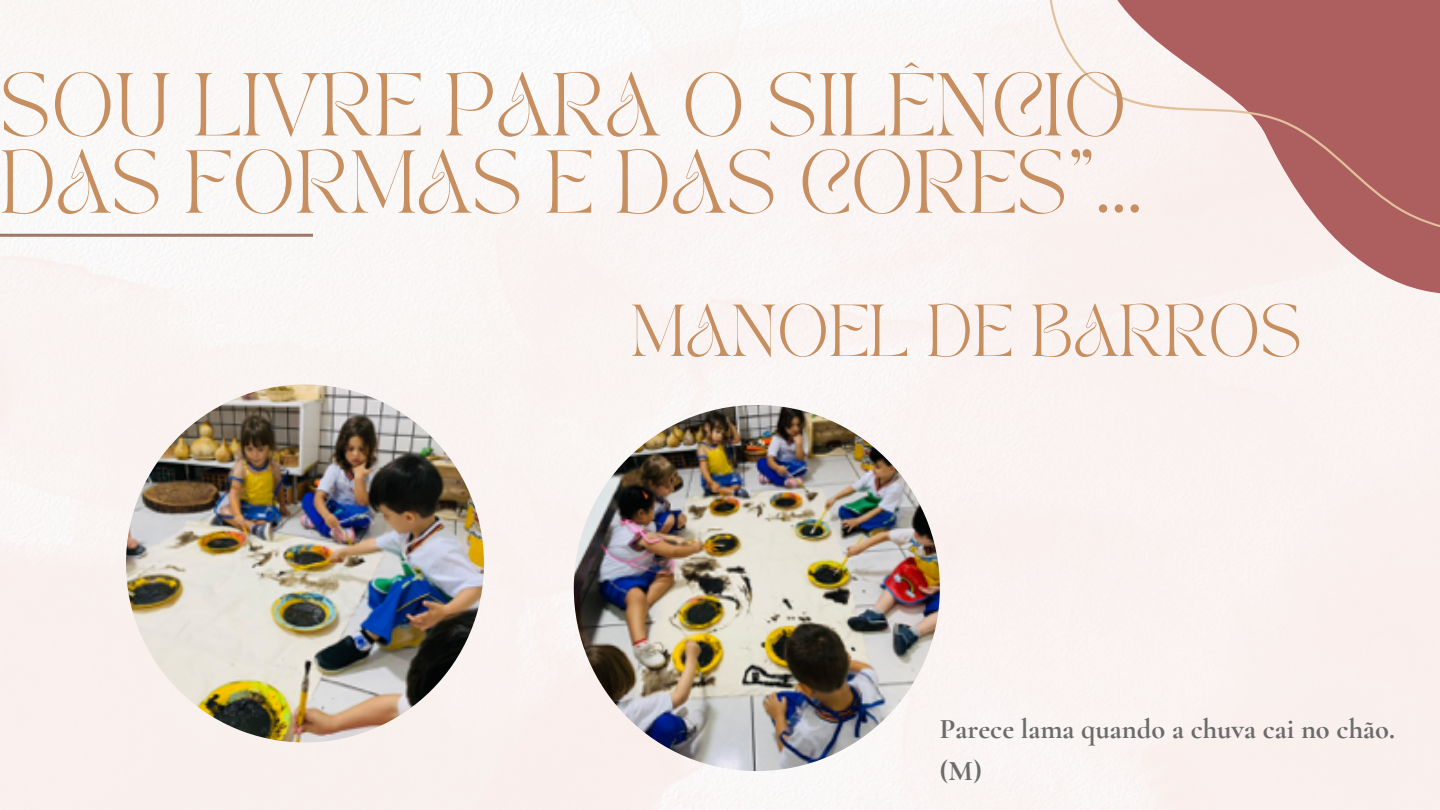
<style>
.page{position:relative;width:1440px;height:810px;background:#faf4f3}
.page>*{position:absolute;margin:0;border:0;box-sizing:border-box;transform-origin:0 0}
.t1{font:62.3px/77.2px "TAN PEARL Regular";color:#c78e5f}
.t2{font:51.3px "TAN PEARL Regular";color:#c78e5f}
.t3{font:700 28.5px/42px "Cormorant Garamond";color:#6b6b6b}
</style>
<div class="page">
<div style="left:940px;top:0;width:500px;height:444px;background:#faf3f1"></div>
<svg style="left:969px;top:0;width:471px;height:380px;fill:#f9f1ef"></svg>
<hr style="left:0;top:234px;width:313px;height:3px;background:#9f7866">
<img style="left:126px;top:385px;width:358px;height:357px;border-radius:50%">
<img style="left:574px;top:405px;width:366px;height:366px;border-radius:50%">
<p class="t1" style="left:0;top:73px;width:1144px">SOU LIVRE PARA O SILÊNCIO<br>DAS FORMAS E DAS CORES"...</p>
<p class="t2" style="left:631px;top:304px;width:673px">MANOEL DE BARROS</p>
<p class="t3" style="left:940px;top:708px;width:457px">Parece lama quando a chuva cai no chão. (M)</p>
</div>
